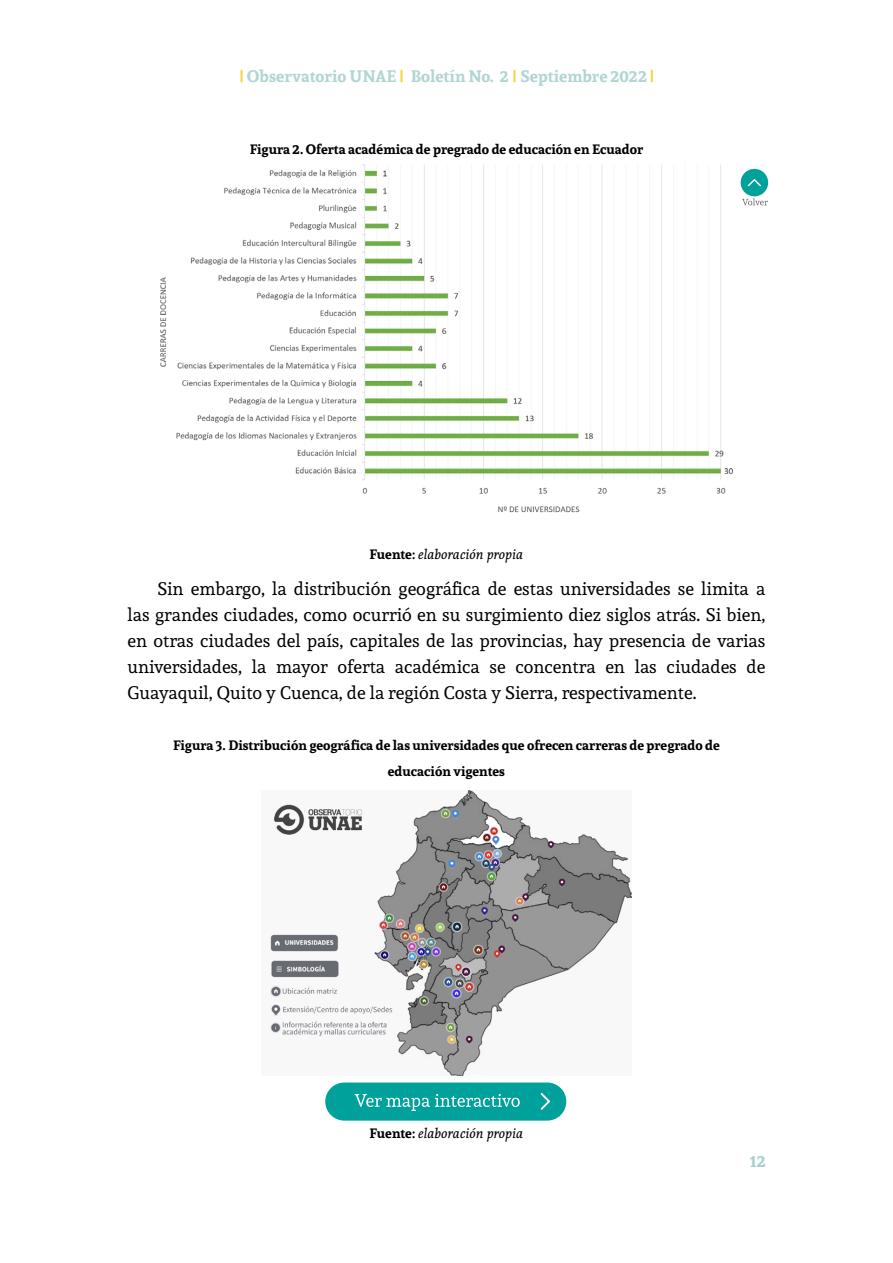
<style>
.page{position:relative;width:893px;height:1263px;background:#fff}
.page>*{position:absolute;margin:0;border:0;box-sizing:border-box;transform-origin:0 0}
.Texto-todo{font:18px/26px "Andada";color:#000;text-align:justify}
.t1{font:700 16.5px "Andada";color:#a6d0cd}
.Figura{font:700 13.5px/26px "Andada";color:#000;text-align:center}
.Fuente{font:italic 13.5px "Andada";color:#000}
.s1{font-family:"Helvetica Neue";font-stretch:condensed;color:#f2d129}
.s2{font-weight:700;font-style:normal}
</style>
<div class="page">
<img style="left:160px;top:164px;width:585px;height:349px">
<img style="left:270px;top:791px;width:362px;height:285px">
<div style="left:741px;top:169px;width:27px;height:27px;background:#00a19a;border-radius:50%"></div>
<svg style="left:748px;top:179px;width:13px;height:7px"></svg>
<svg style="left:742px;top:198px;width:26px;height:7px"></svg>
<div style="left:325px;top:1082px;width:241px;height:38px;background:#00a19a;border-radius:19px"></div>
<svg style="left:540px;top:1093px;width:10px;height:17px"></svg>
<svg style="left:355px;top:1094px;width:165px;height:17px"></svg>
<p class="t1" style="left:239px;top:65px;width:416px"><span class="s1">|</span> Observatorio UNAE <span class="s1">|</span> Boletín No. 2 <span class="s1">|</span> Septiembre 2022 <span class="s1">|</span></p>
<p class="Figura" style="left:250px;top:135px;width:395px">Figura 2. Oferta académica de pregrado de educación en Ecuador</p>
<p class="Fuente" style="left:370px;top:545px;width:155px"><span class="s2">Fuente:</span> elaboración propia</p>
<p class="Texto-todo" style="left:128px;top:575px;width:639px;text-indent:30px">Sin embargo, la distribución geográfica de estas universidades se limita a las grandes ciudades, como ocurrió en su surgimiento diez siglos atrás. Si bien, en otras ciudades del país, capitales de las provincias, hay presencia de varias universidades, la mayor oferta académica se concentra en las ciudades de Guayaquil, Quito y Cuenca, de la región Costa y Sierra, respectivamente.</p>
<p class="Figura" style="left:173px;top:732px;width:548px">Figura 3. Distribución geográfica de las universidades que ofrecen carreras de pregrado de educación vigentes</p>
<p class="Fuente" style="left:370px;top:1125px;width:155px"><span class="s2">Fuente:</span> elaboración propia</p>
<p class="t1" style="left:750px;top:1150px;width:18px">12</p>
</div>
